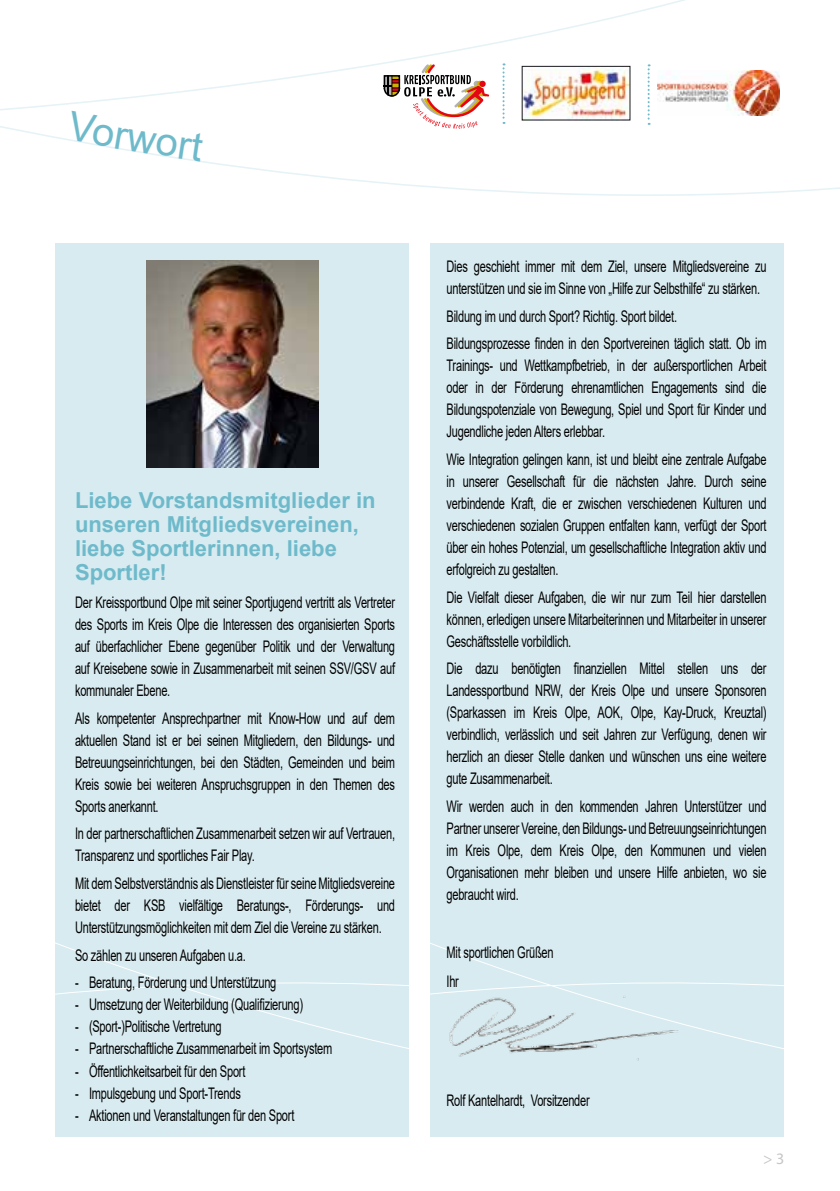
<style>
.page{position:relative;width:840px;height:1191px;background:#fff}
.page>*{position:absolute;margin:0;border:0;box-sizing:border-box;transform-origin:0 0}
.t1{font:700 22px/24px "Arial";color:#6ebacb}
.t2{font:16px/22px "Arial";letter-spacing:-.02em;color:#000;text-align:justify;scale:.69 1}
.t3{font:16px "Myriad Pro";color:#c6c6c6}
</style>
<div class="page">
<svg style="left:55px;top:1078px;width:1px;height:59px"></svg>
<div style="left:429px;top:244px;width:353px;height:893px;background:#d8ebf0"></div>
<svg style="left:429px;top:853px;width:353px;height:279px"></svg>
<div style="left:56px;top:244px;width:353px;height:893px;background:#d8ebf0"></div>
<svg style="left:56px;top:943px;width:353px;height:106px"></svg>
<img style="left:146px;top:261px;width:172px;height:206px">
<svg style="left:0;top:0;width:839px;height:254px"></svg>
<img style="left:446px;top:991px;width:236px;height:75px">
<svg style="left:67px;top:111px;width:137px;height:51px"></svg>
<h1 class="t1" style="left:75px;top:489px;width:302px">Liebe Vorstandsmitglieder in unseren Mitgliedsvereinen, liebe Sportlerinnen, liebe<br>Sportler!</h1>
<p class="t2" style="left:75px;top:591px;width:465px">Der Kreissportbund Olpe mit seiner Sportjugend vertritt als Vertreter des Sports im Kreis Olpe die Interessen des organisierten Sports auf überfachlicher Ebene gegenüber Politik und der Verwaltung auf Kreisebene sowie in Zusammenarbeit mit seinen SSV/GSV auf kommunaler Ebene.</p>
<p class="t2" style="left:75px;top:707px;width:465px">Als kompetenter Ansprechpartner mit Know-How und auf dem aktuellen Stand ist er bei seinen Mitgliedern, den Bildungs- und Betreuungseinrichtungen, bei den Städten, Gemeinden und beim Kreis sowie bei weiteren Anspruchsgruppen in den Themen des Sports anerkannt.</p>
<p class="t2" style="left:75px;top:822px;width:465px">In der partnerschaftlichen Zusammenarbeit setzen wir auf Vertrauen,<br>Transparenz und sportliches Fair Play.</p>
<p class="t2" style="left:75px;top:872px;width:465px">Mit dem Selbstverständnis als Dienstleister für seine Mitgliedsvereine bietet der KSB vielfältige Beratungs-, Förderungs- und Unterstützungsmöglichkeiten mit dem Ziel die Vereine zu stärken.</p>
<p class="t2" style="left:75px;top:944px;width:249px">So zählen zu unseren Aufgaben u.a.</p>
<p class="t2" style="left:75px;top:971px;width:293px">- Beratung, Förderung und Unterstützung</p>
<p class="t2" style="left:75px;top:993px;width:332px">- Umsetzung der Weiterbildung (Qualifizierung)</p>
<p class="t2" style="left:75px;top:1015px;width:214px">- (Sport-)Politische Vertretung</p>
<p class="t2" style="left:75px;top:1037px;width:374px">- Partnerschaftliche Zusammenarbeit im Sportsystem</p>
<p class="t2" style="left:75px;top:1059px;width:248px">- Öffentlichkeitsarbeit für den Sport</p>
<p class="t2" style="left:75px;top:1081px;width:242px">- Impulsgebung und Sport-Trends</p>
<p class="t2" style="left:75px;top:1103px;width:319px">- Aktionen und Veranstaltungen für den Sport</p>
<p class="t2" style="left:446px;top:255px;width:465px">Dies geschieht immer mit dem Ziel, unsere Mitgliedsvereine zu unterstützen und sie im Sinne von „Hilfe zur Selbsthilfe“ zu stärken.</p>
<p class="t2" style="left:446px;top:302px;width:465px;line-height:27.6px">Bildung im und durch Sport? Richtig. Sport bildet.<br>Bildungsprozesse finden in den Sportvereinen täglich statt. Ob im</p>
<p class="t2" style="left:446px;top:354px;width:465px">Trainings- und Wettkampfbetrieb, in der außersportlichen Arbeit oder in der Förderung ehrenamtlichen Engagements sind die Bildungspotenziale von Bewegung, Spiel und Sport für Kinder und Jugendliche jeden Alters erlebbar.</p>
<p class="t2" style="left:446px;top:448px;width:465px">Wie Integration gelingen kann, ist und bleibt eine zentrale Aufgabe in unserer Gesellschaft für die nächsten Jahre. Durch seine verbindende Kraft, die er zwischen verschiedenen Kulturen und verschiedenen sozialen Gruppen entfalten kann, verfügt der Sport über ein hohes Potenzial, um gesellschaftliche Integration aktiv und erfolgreich zu gestalten.</p>
<p class="t2" style="left:446px;top:586px;width:465px">Die Vielfalt dieser Aufgaben, die wir nur zum Teil hier darstellen können, erledigen unsere Mitarbeiterinnen und Mitarbeiter in unserer Geschäftsstelle vorbildlich.</p>
<p class="t2" style="left:446px;top:657px;width:465px">Die dazu benötigten finanziellen Mittel stellen uns der Landessportbund NRW, der Kreis Olpe und unsere Sponsoren (Sparkassen im Kreis Olpe, AOK, Olpe, Kay-Druck, Kreuztal) verbindlich, verlässlich und seit Jahren zur Verfügung, denen wir herzlich an dieser Stelle danken und wünschen uns eine weitere gute Zusammenarbeit.</p>
<p class="t2" style="left:446px;top:795px;width:465px">Wir werden auch in den kommenden Jahren Unterstützer und Partner unserer Vereine, den Bildungs- und Betreuungseinrichtungen im Kreis Olpe, dem Kreis Olpe, den Kommunen und vielen Organisationen mehr bleiben und unsere Hilfe anbieten, wo sie gebraucht wird.</p>
<p class="t2" style="left:446px;top:937px;width:157px;line-height:29.6px">Mit sportlichen Grüßen<br>Ihr</p>
<p class="t2" style="left:446px;top:1089px;width:209px">Rolf Kantelhardt, Vorsitzender</p>
<p class="t3" style="left:762px;top:1149px;width:23px">&gt; 3</p>
</div>
